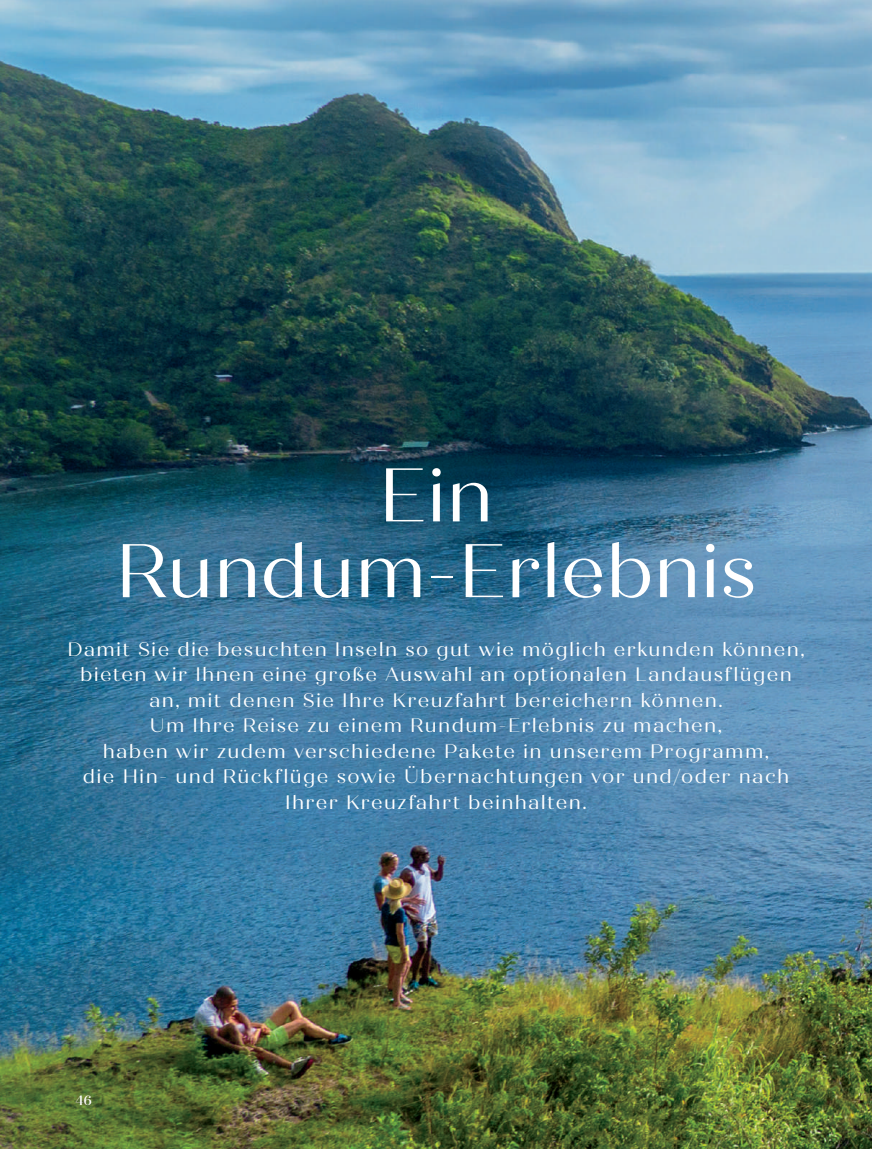
<style>
.page{position:relative;width:872px;height:1149px;background:#fff}
.page>*{position:absolute;margin:0;border:0;box-sizing:border-box;transform-origin:0 0}
.t1{font:75.75px/75.8px "Quiche Display";color:#fff;text-align:center}
.t2{font:19.5px/25.5px "Quiche Display";letter-spacing:.07em;color:#fff;text-align:center}
.t3{font:500 13.5px "Quiche Display";color:#fff}
</style>
<div class="page">
<img style="left:0;top:0;width:872px;height:1148px">
<h1 class="t1" style="left:116px;top:458px;width:642px">Ein<br>Rundum-Erlebnis</h1>
<p class="t2" style="left:67px;top:636px;width:739px">Damit Sie die besuchten Inseln so gut wie möglich erkunden können, bieten wir Ihnen eine große Auswahl an optionalen Landausflügen an, mit denen Sie Ihre Kreuzfahrt bereichern können.<br>Um Ihre Reise zu einem Rundum-Erlebnis zu machen,<br>haben wir zudem verschiedene Pakete in unserem Programm,<br>die Hin- und Rückflüge sowie Übernachtungen vor und/oder nach Ihrer Kreuzfahrt beinhalten.</p>
<p class="t3" style="left:75px;top:1092px;width:18px">46</p>
</div>
